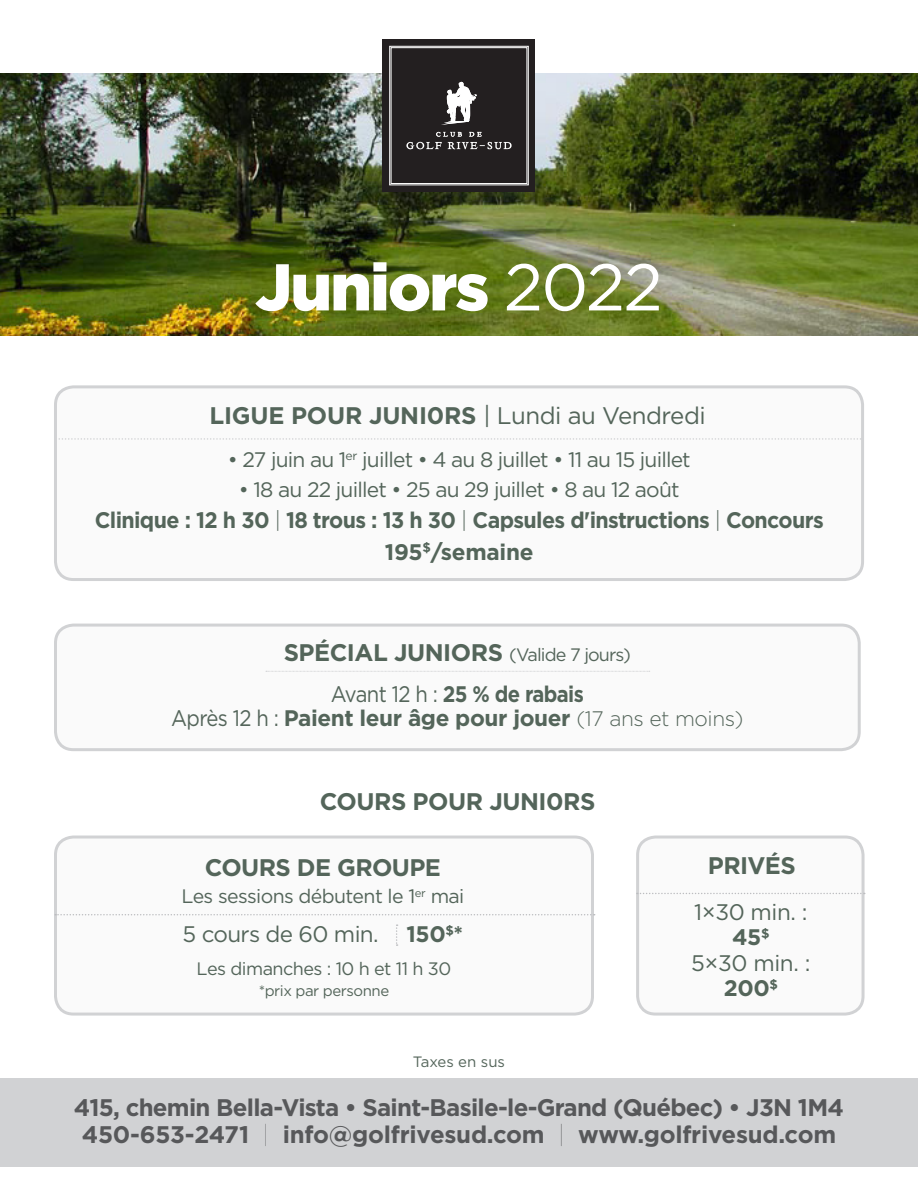
<style>
.page{position:relative;width:918px;height:1188px;background:#fff}
.page>*{position:absolute;margin:0;border:0;box-sizing:border-box;transform-origin:0 0}
.t1{font:900 66px "Gotham";letter-spacing:-.03em;color:#fff}
.t2{font:700 24px "Gotham";letter-spacing:-.02em;color:#54655a}
.t3{font:700 24px "Gotham";letter-spacing:-.03em;color:#57585a}
.t4{font:700 24px "Gotham";letter-spacing:-.01em;color:#57585a}
.t5{font:700 22.5px "Gotham";letter-spacing:-.03em;color:#54655a;scale:.95 1}
.t6{font:700 22.5px "Gotham";letter-spacing:-.03em;color:#54655a}
.t7{font:22.5px "Gotham";letter-spacing:-.03em;color:#54655a}
.t8{font:700 22.5px "Gotham";letter-spacing:-.03em;color:#54655a;scale:.9 1}
.t9{font:700 22.5px "Gotham";letter-spacing:-.01em;color:#54655a}
.t10{font:21px "Gotham";letter-spacing:-.04em;color:#54655a}
.t11{font:19.5px "Gotham";letter-spacing:-.03em;color:#54655a}
.t12{font:18px "Gotham";letter-spacing:-.03em;color:#54655a}
.t13{font:15px "Gotham";letter-spacing:-.03em;color:#54655a}
.t14{font:15px "Gotham";color:#54655a}
.s1{font-weight:400}
.s2{font-weight:300}
.s3{font-weight:400;font-size:18px}
.s4{font-weight:300;font-size:21px}
.s5{font-weight:100}
</style>
<div class="page">
<div style="left:56px;top:625px;width:803px;height:125px;background:#fafafa;border-radius:18px"></div>
<div style="left:54px;top:624px;width:807px;height:127px;border:3px solid #d1d2d4;border-radius:18px"></div>
<div style="left:55px;top:387px;width:808px;height:193px;background:#fafafa;border-radius:18px"></div>
<div style="left:54px;top:385px;width:810px;height:196px;border:3px solid #d1d2d4;border-radius:18px"></div>
<img style="left:0;top:74px;width:918px;height:261px">
<div style="left:383px;top:40px;width:152px;height:152px;background:#231f20"></div>
<svg style="left:389px;top:46px;width:140px;height:139px"></svg>
<div style="left:391px;top:47px;width:136px;height:137px;border:1px solid #fff"></div>
<div style="left:0;top:1078px;width:918px;height:89px;background:#d1d2d4"></div>
<svg style="left:55px;top:438px;width:806px;height:2px"></svg>
<svg style="left:266px;top:671px;width:384px;height:1px"></svg>
<div style="left:56px;top:837px;width:536px;height:177px;background:#fafafa;border-radius:18px"></div>
<div style="left:54px;top:836px;width:540px;height:180px;border:3px solid #d1d2d4;border-radius:18px"></div>
<svg style="left:55px;top:914px;width:540px;height:1px"></svg>
<div style="left:638px;top:837px;width:225px;height:177px;background:#fafafa;border-radius:18px"></div>
<div style="left:636px;top:836px;width:229px;height:180px;border:3px solid #d1d2d4;border-radius:18px"></div>
<svg style="left:637px;top:893px;width:228px;height:1px"></svg>
<svg style="left:396px;top:924px;width:2px;height:22px"></svg>
<p class="t1" style="left:255px;top:242px;width:409px">Juniors <span class="s1">2022</span></p>
<p class="t2" style="left:209px;top:399px;width:498px">LIGUE POUR JUNI0RS <span class="s1">| Lundi au Vendredi</span></p>
<p class="t10" style="left:228px;top:446px;width:465px">• 27 juin au 1<sup>er</sup> juillet • 4 au 8 juillet • 11 au 15 juillet</p>
<p class="t10" style="left:239px;top:476px;width:442px">• 18 au 22 juillet • 25 au 29 juillet • 8 au 12 août</p>
<p class="t5" style="left:95px;top:505px;width:769px">Clinique : 12 h 30 <span class="s2">|</span> 18 trous : 13 h 30 <span class="s2">|</span> Capsules d'instructions <span class="s2">|</span> Concours</p>
<p class="t9" style="left:385px;top:537px;width:150px">195<sup>$</sup>/semaine</p>
<p class="t2" style="left:284px;top:637px;width:349px">SPÉCIAL JUNIORS <span class="s3">(Valide 7 jours)</span></p>
<p class="t8" style="left:331px;top:679px;width:283px"><span class="s1">Avant 12 h :</span> 25 % de rabais</p>
<p class="t6" style="left:171px;top:703px;width:574px"><span class="s1">Après 12 h :</span> Paient leur âge pour jouer <span class="s4">(17 ans et moins)</span></p>
<p class="t2" style="left:320px;top:786px;width:277px">COURS POUR JUNI0RS</p>
<p class="t2" style="left:205px;top:852px;width:238px">COURS DE GROUPE</p>
<p class="t11" style="left:181px;top:884px;width:285px">Les sessions débutent le 1<sup>er</sup> mai</p>
<p class="t7" style="left:183px;top:920px;width:198px">5 cours de 60 min.</p>
<p class="t6" style="left:407px;top:919px;width:58px">150<sup>$</sup>*</p>
<p class="t12" style="left:197px;top:958px;width:256px">Les dimanches : 10 h et 11 h 30</p>
<p class="t13" style="left:259px;top:982px;width:132px">*prix par personne</p>
<p class="t14" style="left:413px;top:1052px;width:94px">Taxes en sus</p>
<p class="t2" style="left:708px;top:850px;width:89px">PRIVÉS</p>
<p class="t7" style="left:694px;top:897px;width:115px">1×30 min. :</p>
<p class="t6" style="left:732px;top:922px;width:39px">45<sup>$</sup></p>
<p class="t7" style="left:691px;top:948px;width:121px">5×30 min. :</p>
<p class="t6" style="left:724px;top:973px;width:55px">200<sup>$</sup></p>
<p class="t3" style="left:74px;top:1091px;width:772px">415, chemin Bella-Vista • Saint-Basile-le-Grand (Québec) • J3N 1M4</p>
<p class="t4" style="left:82px;top:1118px;width:756px">450-653-2471 <span class="s5">|</span> info@golfrivesud.com <span class="s5">|</span> www.golfrivesud.com</p>
</div>
